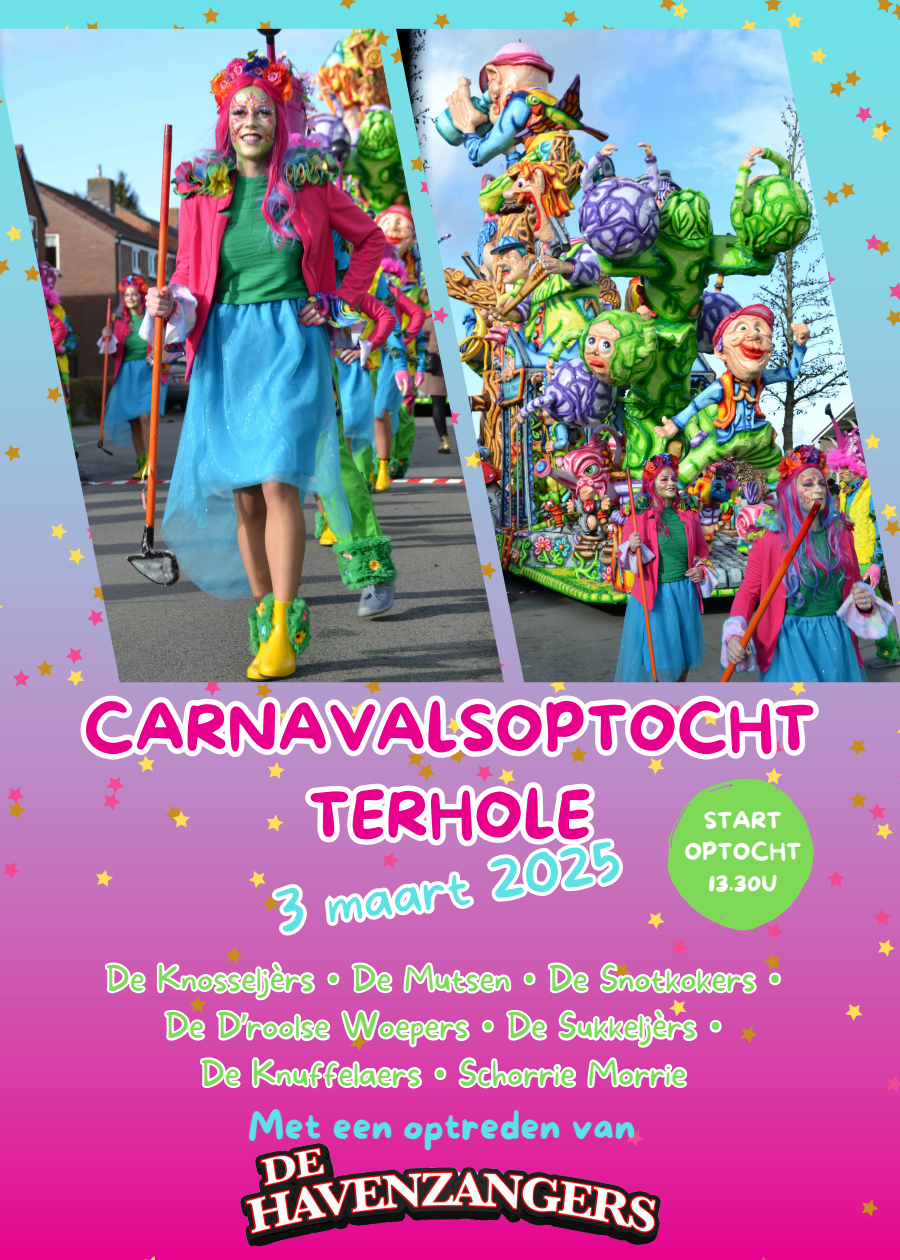
<style>
.page{position:relative;width:900px;height:1260px;background:#fff}
.page>*{position:absolute;margin:0;border:0;box-sizing:border-box;transform-origin:0 0}
.t1{font:62.75px/86.8px "More Sugar";color:#e8008d;text-align:center}
.t2{font:100 54.5px "More Sugar";color:#5ce1e6}
.t3{font:38px "More Sugar";color:#5ce1e6}
.t4{font:100 33.25px/47.5px "More Sugar";color:#7ed957;text-align:center}
.t5{font:23px/31.5px "More Sugar";color:#fff;text-align:center}
.s1{font-family:"Noto Sans";font-weight:400}
</style>
<div class="page">
<svg style="left:0;top:0;width:900px;height:29px;background:#72ddde"></svg>
<svg style="left:0;top:682px;width:900px;height:578px;background:#d14cab"></svg>
<svg style="left:71px;top:682px;width:757px;height:347px"></svg>
<svg style="left:299px;top:682px;width:305px;height:237px"></svg>
<svg style="left:668px;top:778px;width:146px;height:152px;background:#8ec270"></svg>
<img style="left:0;top:29px;width:396px;height:653px">
<img style="left:396px;top:29px;width:504px;height:653px">
<svg style="left:101px;top:872px;width:217px;height:388px;background:#d457af"></svg>
<svg style="left:348px;top:850px;width:166px;height:75px"></svg>
<svg style="left:544px;top:872px;width:216px;height:388px;background:#cc62a2"></svg>
<svg style="left:765px;top:969px;width:20px;height:20px"></svg>
<svg style="left:160px;top:1007px;width:36px;height:253px;background:#de36a4"></svg>
<svg style="left:242px;top:919px;width:231px;height:341px;background:#cd5ead"></svg>
<svg style="left:502px;top:919px;width:199px;height:341px;background:#d84fac"></svg>
<svg style="left:706px;top:1016px;width:19px;height:20px"></svg>
<svg style="left:196px;top:967px;width:229px;height:293px"></svg>
<svg style="left:431px;top:1064px;width:19px;height:20px"></svg>
<svg style="left:455px;top:925px;width:236px;height:335px"></svg>
<p class="t1" style="left:84px;top:688px;width:734px">CARNAVALSOPTOCHT<br>TERHOLE</p>
<p class="t5" style="left:684px;top:805px;width:119px">START<br>OPTOCHT<br>13.30U</p>
<p class="t2" style="left:271px;top:883px;width:350px;rotate:-9deg">3 maart 2025</p>
<p class="t4" style="left:106px;top:957px;width:677px">De Knosseljèrs <span class="s1">•</span> De Mutsen <span class="s1">•</span> De Snotkokers <span class="s1">•<br></span>De D<span class="s1">’</span>roolse Woepers <span class="s1">•</span> De Sukkeljèrs <span class="s1">•<br></span>De Knuffelaers <span class="s1">•</span> Schorrie Morrie</p>
<h2 class="t3" style="left:248px;top:1106px;width:389px">Met een optreden van</h2>
</div>
